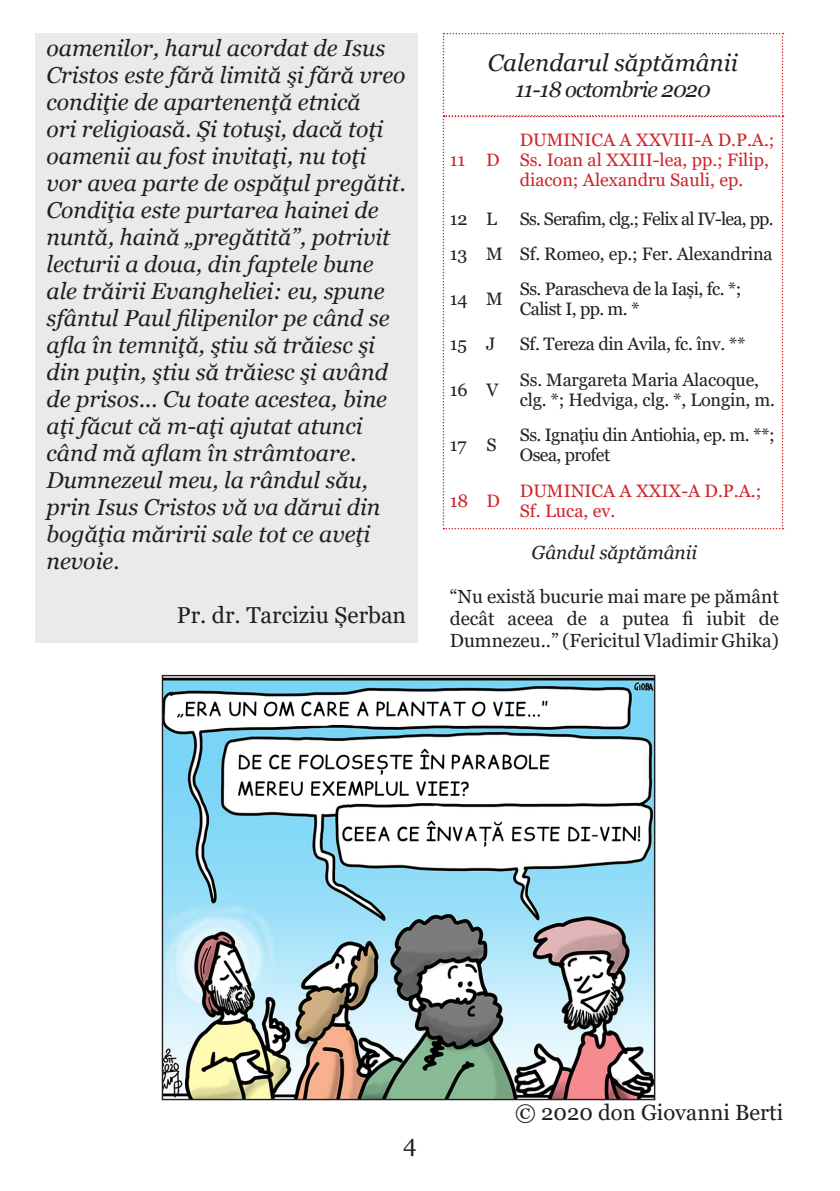
<style>
.page{position:relative;width:840px;height:1191px;background:#fff}
.page>*{position:absolute;margin:0;border:0;box-sizing:border-box;transform-origin:0 0}
.t1{font:italic 24px "Georgia";color:#231f20}
.t2{font:24px "Georgia";color:#231f20}
.t3{font:italic 23px/27px "Georgia";color:#231f20}
.t4{font:23px "Georgia";color:#231f20}
.t5{font:22px "Georgia";color:#231f20}
.t6{font:italic 22px "Georgia";letter-spacing:-.04em;color:#231f20}
.t7{font:19px/22px "Georgia";color:#231f20;text-align:justify}
.t8{font:italic 19px "Georgia";color:#231f20}
.t9{font:18px/20px "Georgia";letter-spacing:-.02em;color:#231f20}
.t10{font:18px/20px "Georgia";color:#d1232a}
</style>
<div class="page">
<img style="left:164px;top:677px;width:489px;height:421px">
<svg style="left:442px;top:33px;width:341px;height:496px"></svg>
<div style="left:35px;top:33px;width:382px;height:610px;background:#e9eaeb"></div>
<p class="t3" style="left:46px;top:35px;width:361px">oamenilor, harul acordat de Isus<br>Cristos este fără limită şi fără vreo condiţie de apartenenţă etnică<br>ori religioasă. Şi totuşi, dacă toţi oamenii au fost invitaţi, nu toţi vor avea parte de ospăţul pregătit.<br>Condiţia este purtarea hainei de nuntă, haină „pregătită”, potrivit lecturii a doua, din faptele bune ale trăirii Evangheliei: eu, spune sfântul Paul filipenilor pe când se afla în temniţă, ştiu să trăiesc şi din puţin, ştiu să trăiesc şi având de prisos... Cu toate acestea, bine aţi făcut că m-aţi ajutat atunci când mă aflam în strâmtoare.<br>Dumnezeul meu, la rândul său, prin Isus Cristos vă va dărui din bogăţia măririi sale tot ce aveţi nevoie.</p>
<p class="t4" style="left:177px;top:601px;width:231px">Pr. dr. Tarciziu Șerban</p>
<p class="t1" style="left:487px;top:47px;width:251px">Calendarul săptămânii</p>
<p class="t6" style="left:515px;top:75px;width:197px">11-18 octombrie 2020</p>
<p class="t10" style="left:449px;top:150px;width:51px">11 D</p>
<p class="t10" style="left:519px;top:130px;width:256px">DUMINICA A XXVIII-A D.P.A.;<br>Ss. Ioan al XXIII-lea, pp.; Filip, diacon; Alexandru Sauli, ep.</p>
<p class="t9" style="left:449px;top:202px;width:325px;line-height:34.8px;text-align:right">Ss. Serafim, clg.; Felix al IV-lea, pp.<br>13 M Sf. Romeo, ep.; Fer. Alexandrina</p>
<p class="t9" style="left:449px;top:289px;width:55px">14 M</p>
<p class="t9" style="left:519px;top:279px;width:223px">Ss. Parascheva de la Iași, fc. *;<br>Calist I, pp. m. *</p>
<p class="t9" style="left:449px;top:334px;width:47px">15 J</p>
<p class="t9" style="left:519px;top:334px;width:227px">Sf. Tereza din Avila, fc. înv. **</p>
<p class="t9" style="left:449px;top:380px;width:50px">16 V</p>
<p class="t9" style="left:519px;top:370px;width:256px">Ss. Margareta Maria Alacoque, clg. *; Hedviga, clg. *, Longin, m.</p>
<p class="t9" style="left:449px;top:435px;width:48px">17 S</p>
<p class="t9" style="left:519px;top:425px;width:256px">Ss. Ignațiu din Antiohia, ep. m. **;<br>Osea, profet</p>
<p class="t10" style="left:449px;top:491px;width:51px">18 D</p>
<p class="t10" style="left:519px;top:481px;width:243px">DUMINICA A XXIX-A D.P.A.;<br>Sf. Luca, ev.</p>
<p class="t9" style="left:449px;top:209px;width:49px">12 L</p>
<p class="t8" style="left:531px;top:540px;width:167px">Gândul săptămânii</p>
<p class="t7" style="left:449px;top:585px;width:330px">“Nu există bucurie mai mare pe pământ decât aceea de a putea fi iubit de Dumnezeu..” (Fericitul Vladimir Ghika)</p>
<p class="t2" style="left:403px;top:1129px;width:15px">4</p>
<p class="t5" style="left:515px;top:1099px;width:269px">© 2020 don Giovanni Berti</p>
</div>
